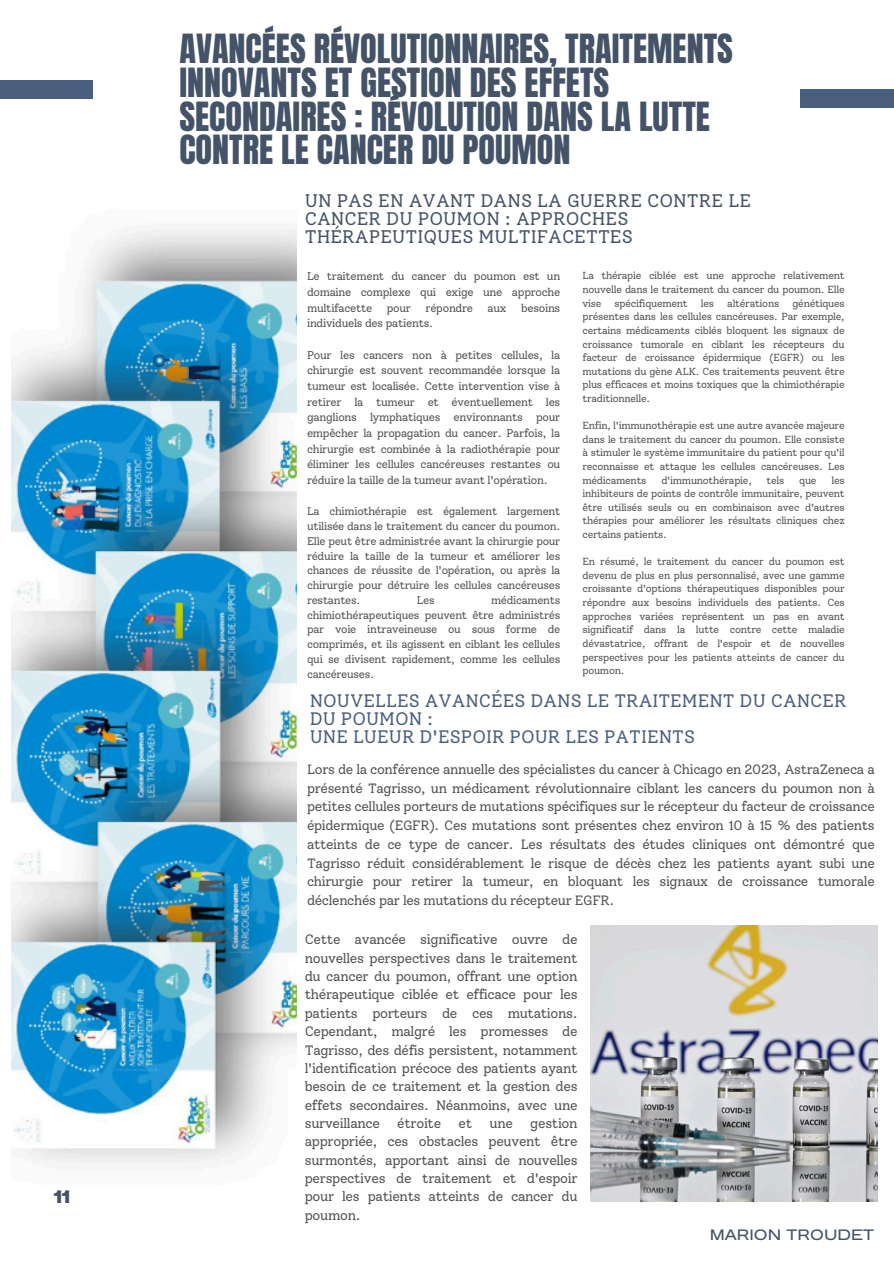
<style>
.page{position:relative;width:894px;height:1264px;background:#fff}
.page>*{position:absolute;margin:0;border:0;box-sizing:border-box;transform-origin:0 0}
.t1{font:34.2px/33.8px "Anton";color:#455369}
.t2{font:18.15px/18px "Solway";color:#455369}
.t3{font:18px/18px "Solway";color:#4a5f7d}
.t4{font:700 expanded 18px "Prachason Neue";color:#455369}
.t5{font:expanded 15px "Prachason Neue";color:#455369}
.t6{font:13.65px/18.3px "Solway";letter-spacing:-.025em;color:#545454;text-align:justify}
.t7{font:13.5px/18.8px "Solway";letter-spacing:-.025em;color:#545454;text-align:justify}
.t8{font:11.25px/15.6px "Solway";letter-spacing:-.025em;color:#545454;text-align:justify}
.t9{font:11.1px/14.7px "Solway";letter-spacing:-.025em;color:#545454;text-align:justify}
.t10{font:10.2px/13.6px "Solway";letter-spacing:-.025em;color:#545454;text-align:justify}
</style>
<div class="page">
<img style="left:590px;top:925px;width:287px;height:276px">
<img style="left:11px;top:80px;width:285px;height:1083px">
<div style="left:800px;top:89px;width:93px;height:19px;background:#4a5f7d"></div>
<div style="left:0;top:80px;width:92px;height:18px;background:#4a5f7d"></div>
<h4 class="t4" style="left:54px;top:1188px;width:18px">11</h4>
<p class="t1" style="left:179px;top:32px;width:555px">AVANCÉES RÉVOLUTIONNAIRES, TRAITEMENTS INNOVANTS ET GESTION DES EFFETS SECONDAIRES : RÉVOLUTION DANS LA LUTTE CONTRE LE CANCER DU POUMON</p>
<h2 class="t2" style="left:305px;top:192px;width:448px">UN PAS EN AVANT DANS LA GUERRE CONTRE LE<br>CANCER DU POUMON : APPROCHES<br>THÉRAPEUTIQUES MULTIFACETTES</h2>
<p class="t8" style="left:307px;top:268px;width:255px">Le traitement du cancer du poumon est un domaine complexe qui exige une approche multifacette</p>
<p class="t8" style="left:386px;top:300px;width:26px">pour</p>
<p class="t8" style="left:425px;top:300px;width:49px">répondre</p>
<p class="t8" style="left:487px;top:300px;width:20px">aux</p>
<p class="t8" style="left:521px;top:300px;width:41px">besoins</p>
<p class="t8" style="left:307px;top:315px;width:127px">individuels des patients.</p>
<p class="t8" style="left:307px;top:347px;width:255px">Pour les cancers non à petites cellules, la chirurgie est souvent recommandée lorsque la tumeur est localisée. Cette intervention vise à retirer la tumeur et éventuellement les ganglions lymphatiques environnants pour empêcher la propagation du cancer. Parfois, la chirurgie est combinée à la radiothérapie pour éliminer les cellules cancéreuses restantes ou réduire la taille de la tumeur avant l'opération.</p>
<p class="t9" style="left:307px;top:504px;width:255px">La chimiothérapie est également largement utilisée dans le traitement du cancer du poumon.<br>Elle peut être administrée avant la chirurgie pour réduire la taille de la tumeur et améliorer les chances de réussite de l'opération, ou après la chirurgie pour détruire les cellules cancéreuses restantes.</p>
<p class="t9" style="left:307px;top:592px;width:255px;text-indent:184px">médicaments chimiothérapeutiques peuvent être administrés par voie intraveineuse ou sous forme de comprimés, et ils agissent en ciblant les cellules qui se divisent rapidement, comme les cellules cancéreuses.</p>
<p class="t9" style="left:416px;top:592px;width:19px">Les</p>
<p class="t10" style="left:582px;top:269px;width:263px">La thérapie ciblée est une approche relativement nouvelle dans le traitement du cancer du poumon. Elle vise</p>
<p class="t10" style="left:582px;top:296px;width:263px;text-indent:210px">génétiques présentes dans les cellules cancéreuses. Par exemple, certains médicaments ciblés bloquent les signaux de croissance tumorale en ciblant les récepteurs du facteur de croissance épidermique (EGFR) ou les mutations du gène ALK. Ces traitements peuvent être plus efficaces et moins toxiques que la chimiothérapie traditionnelle.</p>
<p class="t10" style="left:582px;top:419px;width:263px">Enfin, l'immunothérapie est une autre avancée majeure dans le traitement du cancer du poumon. Elle consiste à stimuler le système immunitaire du patient pour qu'il reconnaisse et attaque les cellules cancéreuses. Les médicaments</p>
<p class="t10" style="left:614px;top:296px;width:75px">spécifiquement</p>
<p class="t10" style="left:700px;top:296px;width:15px">les</p>
<p class="t10" style="left:727px;top:296px;width:53px">altérations</p>
<p class="t10" style="left:661px;top:473px;width:92px">d'immunothérapie,</p>
<p class="t10" style="left:766px;top:473px;width:19px">tels</p>
<p class="t10" style="left:799px;top:473px;width:19px">que</p>
<p class="t10" style="left:582px;top:473px;width:263px;text-indent:249px">les inhibiteurs de points de contrôle immunitaire, peuvent être utilisés seuls ou en combinaison avec d'autres thérapies pour améliorer les résultats cliniques chez certains patients.</p>
<h2 class="t10" style="left:582px;top:555px;width:263px">En résumé, le traitement du cancer du poumon est devenu de plus en plus personnalisé, avec une gamme croissante d'options thérapeutiques disponibles pour répondre aux besoins individuels des patients. Ces approches variées représentent un pas en avant significatif dans la lutte contre cette maladie dévastatrice, offrant de l'espoir et de nouvelles perspectives pour les patients atteints de cancer du poumon.</h2>
<h1 class="t3" style="left:309px;top:691px;width:538px">NOUVELLES AVANCÉES DANS LE TRAITEMENT DU CANCER<br>DU POUMON :<br>UNE LUEUR D'ESPOIR POUR LES PATIENTS</h1>
<h5 class="t7" style="left:307px;top:759px;width:569px">Lors de la conférence annuelle des spécialistes du cancer à Chicago en 2023, AstraZeneca a présenté Tagrisso, un médicament révolutionnaire ciblant les cancers du poumon non à petites cellules porteurs de mutations spécifiques sur le récepteur du facteur de croissance épidermique (EGFR). Ces mutations sont présentes chez environ 10 à 15 % des patients atteints de ce type de cancer. Les résultats des études cliniques ont démontré que Tagrisso réduit considérablement le risque de décès chez les patients ayant subi une chirurgie pour retirer la tumeur, en bloquant les signaux de croissance tumorale déclenchés par les mutations du récepteur EGFR.</h5>
<p class="t6" style="left:305px;top:930px;width:274px">Cette avancée significative ouvre de nouvelles perspectives dans le traitement du cancer du poumon, offrant une option thérapeutique ciblée et efficace pour les patients porteurs de ces mutations.<br>Cependant, malgré les promesses de Tagrisso, des défis persistent, notamment l'identification précoce des patients ayant besoin de ce traitement et la gestion des effets secondaires. Néanmoins, avec une surveillance</p>
<p class="t6" style="left:397px;top:1113px;width:45px">étroite</p>
<p class="t6" style="left:458px;top:1113px;width:15px">et</p>
<p class="t6" style="left:489px;top:1113px;width:25px">une</p>
<p class="t6" style="left:305px;top:1113px;width:274px;text-indent:225px">gestion appropriée, ces obstacles peuvent être surmontés, apportant ainsi de nouvelles perspectives de traitement et d'espoir pour les patients atteints de cancer du poumon.</p>
<h3 class="t5" style="left:709px;top:1228px;width:166px">MARION TROUDET</h3>
</div>
